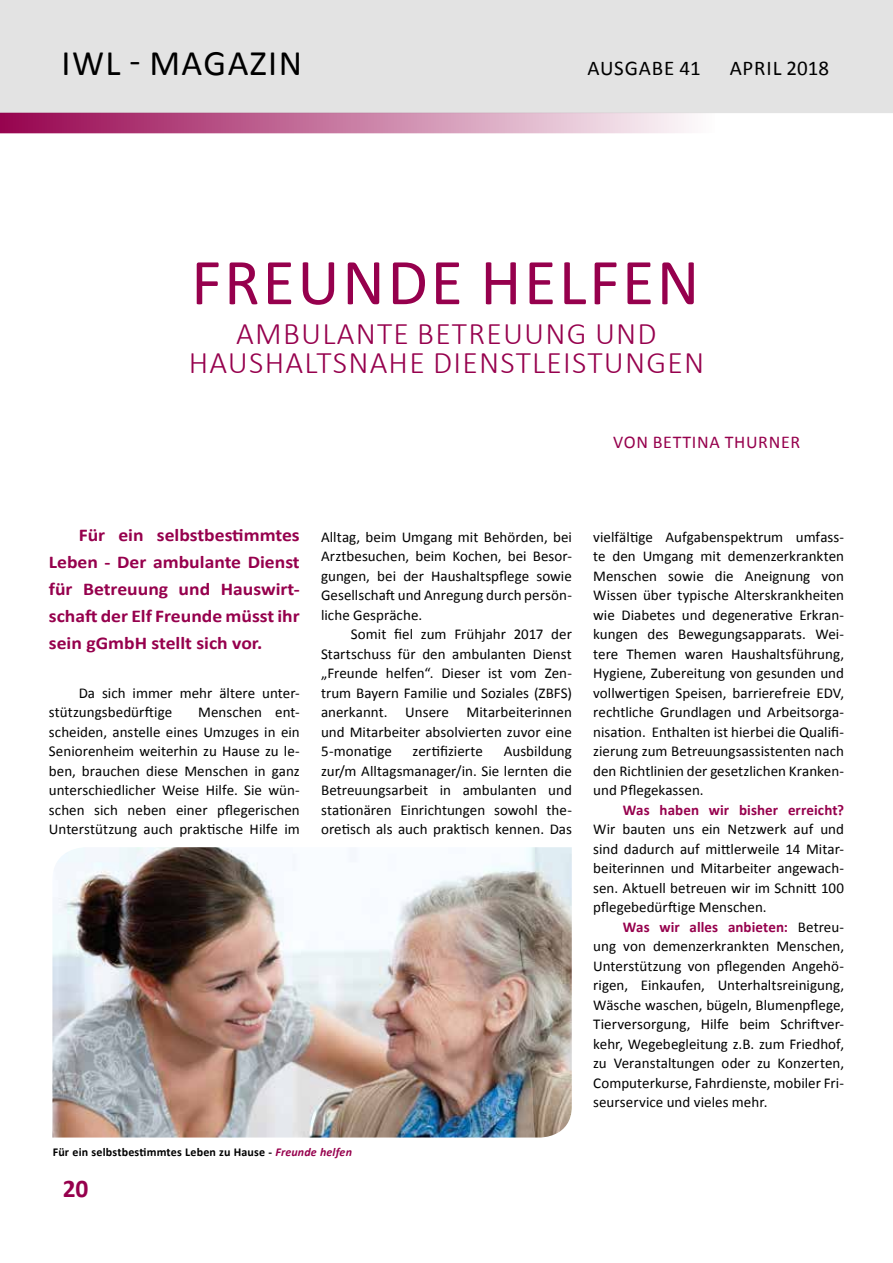
<style>
.page{position:relative;width:893px;height:1263px;background:#fff}
.page>*{position:absolute;margin:0;border:0;box-sizing:border-box;transform-origin:0 0}
.t1{font:66px "Calibri";letter-spacing:.04em;color:#96004d}
.t2{font:36px "Calibri";letter-spacing:.04em;color:#000}
.t3{font:300 31.5px/28.5px "Calibri";letter-spacing:.04em;color:#96004d;text-align:center}
.t4{font:700 25.5px "Calibri";color:#96004d}
.t5{font:21px "Calibri";letter-spacing:.04em;color:#000}
.t6{font:700 18px/27px "Calibri";color:#96004d;text-align:justify;scale:1.09 1}
.t7{font:18px "Calibri";letter-spacing:.04em;color:#96004d}
.t8{font:15px/19.5px "Calibri";letter-spacing:.005em;color:#000;text-align:justify}
.t9{font:700 15px "Calibri";letter-spacing:.005em;color:#96004d}
.t10{font:700 12px "Calibri";letter-spacing:.015em;color:#000}
.s1{font-style:italic;color:#96004d}
.s2{font-weight:700;color:#96004d}
</style>
<div class="page">
<svg style="left:0;top:113px;width:701px;height:21px;background:#ca81a7"></svg>
<div style="left:0;top:0;width:893px;height:113px;background:#e3e3e3"></div>
<img style="left:52px;top:847px;width:520px;height:290px">
<h2 class="t2" style="left:62px;top:40px;width:242px">IWL - MAGAZIN</h2>
<h3 class="t5" style="left:587px;top:54px;width:115px">AUSGABE 41</h3>
<h3 class="t5" style="left:730px;top:54px;width:101px">APRIL 2018</h3>
<h1 class="t1" style="left:191px;top:241px;width:510px">FREUNDE HELFEN</h1>
<h3 class="t3" style="left:189px;top:319px;width:517px">AMBULANTE BETREUUNG UND<br>HAUSHALTSNAHE DIENSTLEISTUNGEN</h3>
<p class="t7" style="left:613px;top:430px;width:189px">VON BETTINA THURNER</p>
<p class="t6" style="left:49px;top:522px;width:232px;text-indent:30px">Für ein selbstbestimmtes Leben - Der ambulante Dienst für Betreuung und Hauswirt&shy;schaft der Elf Freunde müsst ihr sein gGmbH stellt sich vor.</p>
<p class="t8" style="left:49px;top:683px;width:252px;text-indent:30px">Da sich immer mehr ältere unter&shy;stützungsbedürftige</p>
<p class="t8" style="left:49px;top:702px;width:252px;text-indent:149px">Menschen ent&shy;scheiden, anstelle eines Umzuges in ein Seniorenheim weiterhin zu Hause zu le&shy;ben, brauchen diese Menschen in ganz unterschiedlicher Weise Hilfe. Sie wün&shy;schen sich neben einer pflegerischen Unterstützung auch praktische Hilfe im</p>
<p class="t8" style="left:321px;top:527px;width:252px">Alltag, beim Umgang mit Behörden, bei Arztbesuchen, beim Kochen, bei Besor&shy;gungen, bei der Haushaltspflege sowie Gesellschaft und Anregung durch persön&shy;liche Gespräche.</p>
<p class="t8" style="left:321px;top:624px;width:252px;text-indent:30px">Somit fiel zum Frühjahr 2017 der Startschuss für den ambulanten Dienst „Freunde helfen“. Dieser ist vom Zen&shy;trum Bayern Familie und Soziales (ZBFS) anerkannt. Unsere Mitarbeiterinnen und Mitarbeiter absolvierten zuvor eine 5-monatige</p>
<p class="t8" style="left:413px;top:741px;width:72px">zertifizierte</p>
<p class="t8" style="left:321px;top:741px;width:252px;text-indent:183px">Ausbildung zur/m Alltagsmanager/in. Sie lernten die Betreuungsarbeit in ambulanten und stationären Einrichtungen sowohl the&shy;oretisch als auch praktisch kennen. Das</p>
<p class="t10" style="left:53px;top:1145px;width:301px">Für ein selbstbestimmtes Leben zu Hause - <span class="s1">Freunde helfen</span></p>
<h3 class="t4" style="left:63px;top:1172px;width:27px">20</h3>
<p class="t8" style="left:593px;top:527px;width:252px">vielfältige Aufgabenspektrum umfass&shy;te den Umgang mit demenzerkrankten Menschen sowie die Aneignung von Wissen über typische Alterskrankheiten wie Diabetes und degenerative Erkran&shy;kungen des Bewegungsapparats. Wei&shy;tere Themen waren Haushaltsführung, Hygiene, Zubereitung von gesunden und vollwertigen Speisen, barrierefreie EDV, rechtliche Grundlagen und Arbeitsorga&shy;nisation. Enthalten ist hierbei die Qualifi&shy;zierung zum Betreuungsassistenten nach den Richtlinien der gesetzlichen Kranken&shy;und Pflegekassen.</p>
<p class="t9" style="left:623px;top:800px;width:223px">Was haben wir bisher erreicht?</p>
<p class="t8" style="left:593px;top:819px;width:252px">Wir bauten uns ein Netzwerk auf und sind dadurch auf mittlerweile 14 Mitar&shy;beiterinnen und Mitarbeiter angewach&shy;sen. Aktuell betreuen wir im Schnitt 100 pflegebedürftige Menschen.</p>
<p class="t8" style="left:593px;top:917px;width:252px;text-indent:30px"><span class="s2">Was wir alles anbieten:</span> Betreu&shy;ung von demenzerkrankten Menschen, Unterstützung von pflegenden Angehö&shy;rigen, Einkaufen, Unterhaltsreinigung, Wäsche waschen, bügeln, Blumenpflege, Tierversorgung, Hilfe beim Schriftver&shy;kehr, Wegebegleitung z.B. zum Friedhof, zu Veranstaltungen oder zu Konzerten, Computerkurse, Fahrdienste, mobiler Fri&shy;seurservice und vieles mehr.</p>
</div>
